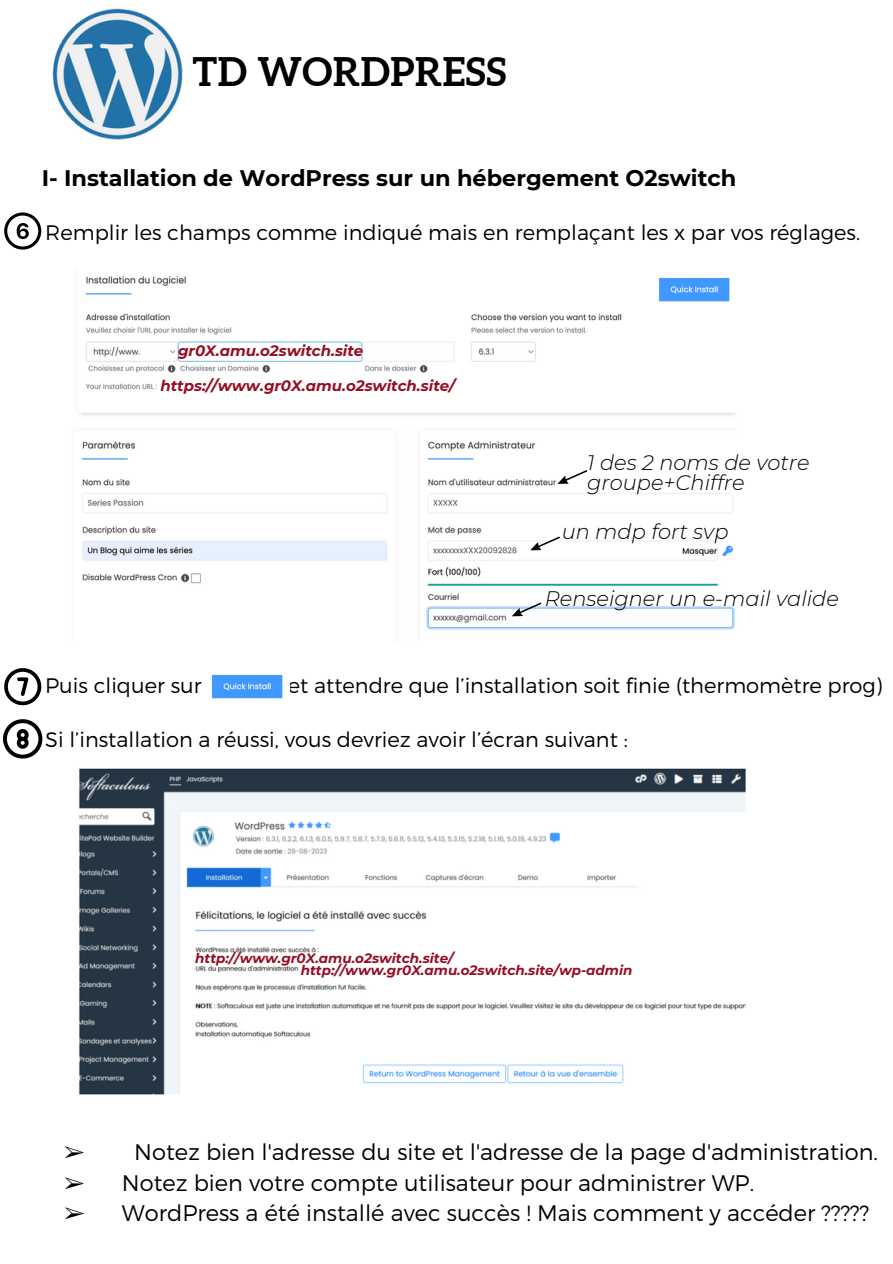
<style>
.page{position:relative;width:893px;height:1264px;background:#fff}
.page>*{position:absolute;margin:0;border:0;box-sizing:border-box;transform-origin:0 0}
.t1{font:700 39.3px "Aleo";letter-spacing:.015em;color:#000}
.t2{font:300 22.5px "Montserrat";color:#000}
.t3{font:700 22.5px "Montserrat";color:#000}
.t4{font:300 21px "Montserrat";color:#000}
.t5{font:italic 300 21px/19px "Montserrat";color:#000}
.t6{font:italic 700 15px "Montserrat";color:#960d21}
.t7{font:italic 700 13.5px "Montserrat";color:#960d21}
.s1{font-family:"Free Serif";font-weight:400}
</style>
<div class="page">
<img style="left:52px;top:8px;width:131px;height:132px">
<svg style="left:4px;top:212px;width:37px;height:37px"></svg>
<img style="left:80px;top:276px;width:655px;height:354px">
<div style="left:157px;top:381px;width:149px;height:15px;background:#fff"></div>
<div style="left:183px;top:344px;width:148px;height:16px;background:#fff"></div>
<svg style="left:510px;top:599px;width:33px;height:21px"></svg>
<svg style="left:528px;top:533px;width:33px;height:21px"></svg>
<svg style="left:555px;top:466px;width:34px;height:22px"></svg>
<svg style="left:4px;top:668px;width:37px;height:37px"></svg>
<img style="left:211px;top:674px;width:72px;height:25px">
<img style="left:79px;top:768px;width:666px;height:327px">
<div style="left:192px;top:953px;width:334px;height:12px;background:#fff"></div>
<div style="left:299px;top:965px;width:337px;height:17px;background:#fff"></div>
<svg style="left:3px;top:719px;width:39px;height:39px"></svg>
<p class="t1" style="left:192px;top:49px;width:315px">TD WORDPRESS</p>
<p class="t3" style="left:42px;top:165px;width:696px">I- Installation de WordPress sur un hébergement O2switch</p>
<p class="t4" style="left:45px;top:219px;width:816px">Remplir les champs comme indiqué mais en remplaçant les x par vos réglages.</p>
<p class="t6" style="left:178px;top:341px;width:187px">gr0X.amu.o2switch.site</p>
<p class="t6" style="left:160px;top:376px;width:296px">https://www.gr0X.amu.o2switch.site/</p>
<p class="t5" style="left:587px;top:453px;width:224px">1 des 2 noms de votre groupe+Chiffre</p>
<p class="t5" style="left:561px;top:522px;width:168px">un mdp fort svp</p>
<p class="t5" style="left:544px;top:589px;width:296px">Renseigner un e-mail valide</p>
<p class="t4" style="left:45px;top:671px;width:158px">Puis cliquer sur</p>
<p class="t4" style="left:288px;top:671px;width:596px">et attendre que l’installation soit finie (thermomètre prog)</p>
<p class="t4" style="left:45px;top:726px;width:584px">Si l’installation a réussi, vous devriez avoir l’écran suivant :</p>
<p class="t7" style="left:195px;top:949px;width:260px">http://www.gr0X.amu.o2switch.site/</p>
<p class="t7" style="left:301px;top:961px;width:333px">http://www.gr0X.amu.o2switch.site/wp-admin</p>
<p class="t2" style="left:64px;top:1137px;width:815px"><span class="s1">➢</span> Notez bien l'adresse du site et l'adresse de la page d'administration.</p>
<p class="t2" style="left:64px;top:1168px;width:691px"><span class="s1">➢</span> Notez bien votre compte utilisateur pour administrer WP.</p>
<p class="t2" style="left:64px;top:1198px;width:806px"><span class="s1">➢</span> WordPress a été installé avec succès ! Mais comment y accéder ?????</p>
</div>
